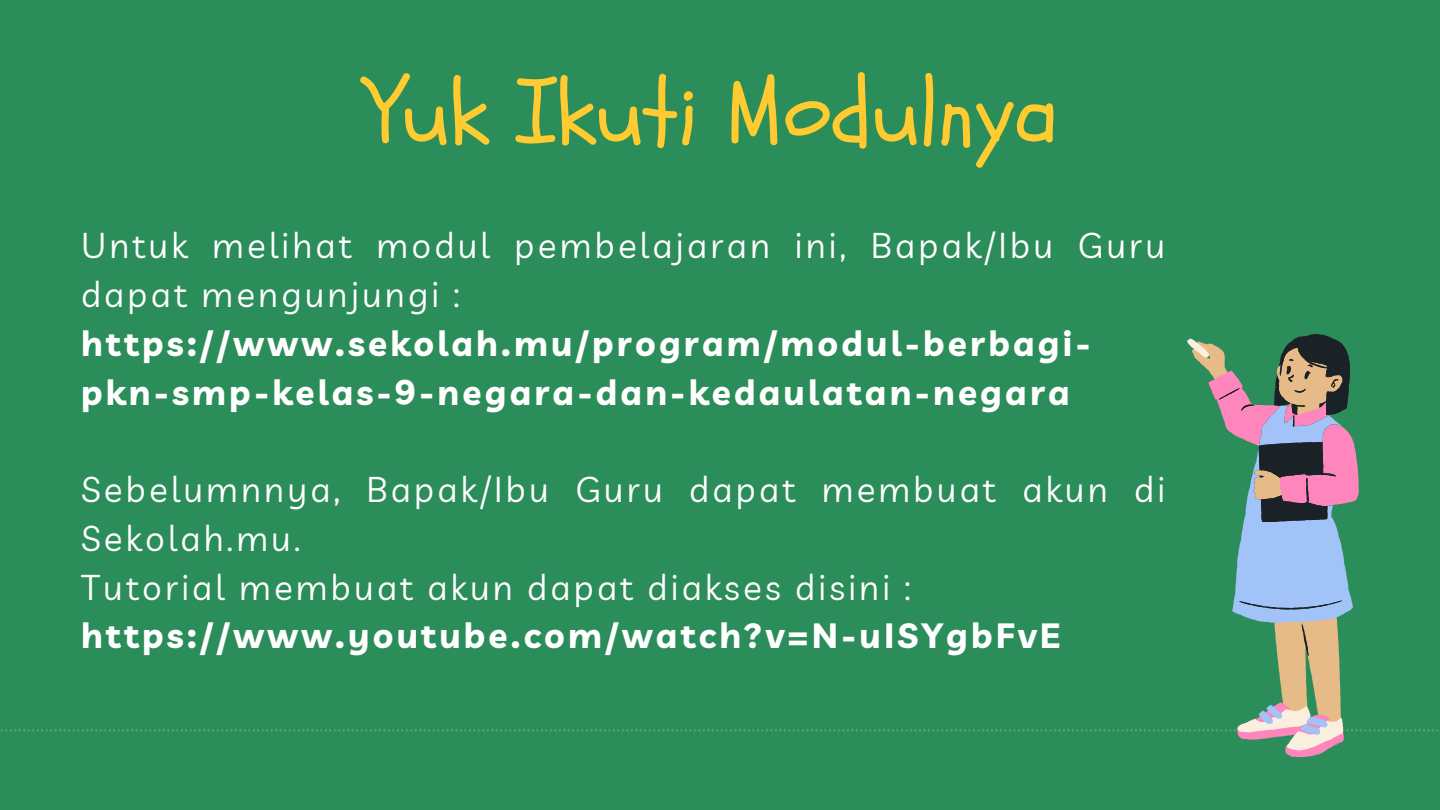
<style>
.page{position:relative;width:1440px;height:810px;background:#2b8d59}
.page>*{position:absolute;margin:0;border:0;box-sizing:border-box;transform-origin:0 0}
.t1{font:90px "Schoolbell";color:#ffcb30}
.t2{font:35px/48.8px "Livvic";letter-spacing:.09em;color:#fff}
.t3{font:700 35px/48.8px "Livvic";letter-spacing:.09em;color:#fff}
</style>
<div class="page">
<svg style="left:1238px;top:735px;width:106px;height:22px"></svg>
<svg style="left:0;top:334px;width:1439px;height:401px"></svg>
<p class="t1" style="left:366px;top:52px;width:693px">Yuk Ikuti Modulnya</p>
<p class="t2" style="left:81px;top:221px;width:1086px">Untuk melihat modul pembelajaran ini, Bapak/Ibu Guru dapat mengunjungi :</p>
<p class="t3" style="left:81px;top:318px;width:1011px">https://www.sekolah.mu/program/modul-berbagi&shy;pkn-smp-kelas-9-negara-dan-kedaulatan-negara</p>
<p class="t2" style="left:81px;top:465px;width:1086px">Sebelumnnya, Bapak/Ibu Guru dapat membuat akun di<br>Sekolah.mu.</p>
<p class="t2" style="left:81px;top:562px;width:831px">Tutorial membuat akun dapat diakses disini :</p>
<p class="t3" style="left:81px;top:611px;width:981px">https://www.youtube.com/watch?v=N-uISYgbFvE</p>
</div>
